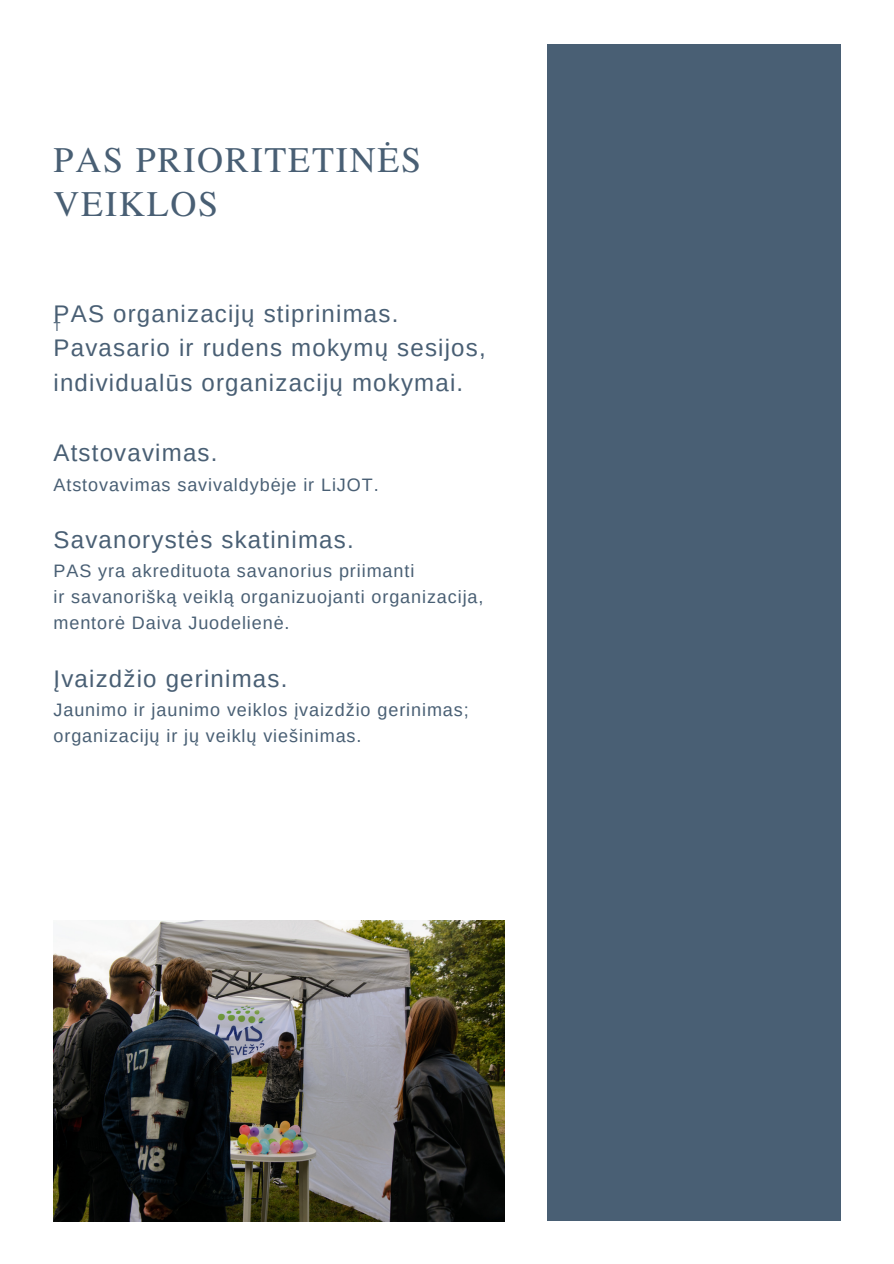
<style>
.page{position:relative;width:894px;height:1264px;background:#fff}
.page>*{position:absolute;margin:0;border:0;box-sizing:border-box;transform-origin:0 0}
.t1{font:36px/44px "Te X Gyre Termes";letter-spacing:.05em;color:#495f74}
.t2{font:24px/35px "Arimo";letter-spacing:.05em;color:#495f74}
.t3{font:18px/26px "Arimo";letter-spacing:.05em;color:#495f74}
.t4{font:13.5px "Source Sans Pro";color:#495f74}
</style>
<div class="page">
<div style="left:547px;top:45px;width:292px;height:1175px;background:#495f74"></div>
<img style="left:53px;top:920px;width:451px;height:301px">
<p class="t1" style="left:53px;top:136px;width:369px">PAS PRIORITETINĖS<br>VEIKLOS</p>
<p class="t2" style="left:54px;top:296px;width:346px">PAS organizacijų stiprinimas.</p>
<p class="t2" style="left:54px;top:330px;width:433px">Pavasario ir rudens mokymų sesijos, individualūs organizacijų mokymai.</p>
<p class="t4" style="left:53px;top:318px;width:9px">T</p>
<p class="t2" style="left:54px;top:435px;width:165px">Atstovavimas.</p>
<p class="t3" style="left:54px;top:471px;width:326px">Atstovavimas savivaldybėje ir LiJOT.</p>
<p class="t2" style="left:54px;top:522px;width:301px">Savanorystės skatinimas.</p>
<p class="t3" style="left:54px;top:558px;width:362px">PAS yra akredituota savanorius priimanti</p>
<p class="t3" style="left:54px;top:584px;width:431px">ir savanorišką veiklą organizuojanti organizacija, mentorė Daiva Juodelienė.</p>
<p class="t2" style="left:54px;top:660px;width:235px">Įvaizdžio gerinimas.</p>
<p class="t3" style="left:54px;top:696px;width:416px">Jaunimo ir jaunimo veiklos įvaizdžio gerinimas; organizacijų ir jų veiklų viešinimas.</p>
</div>
